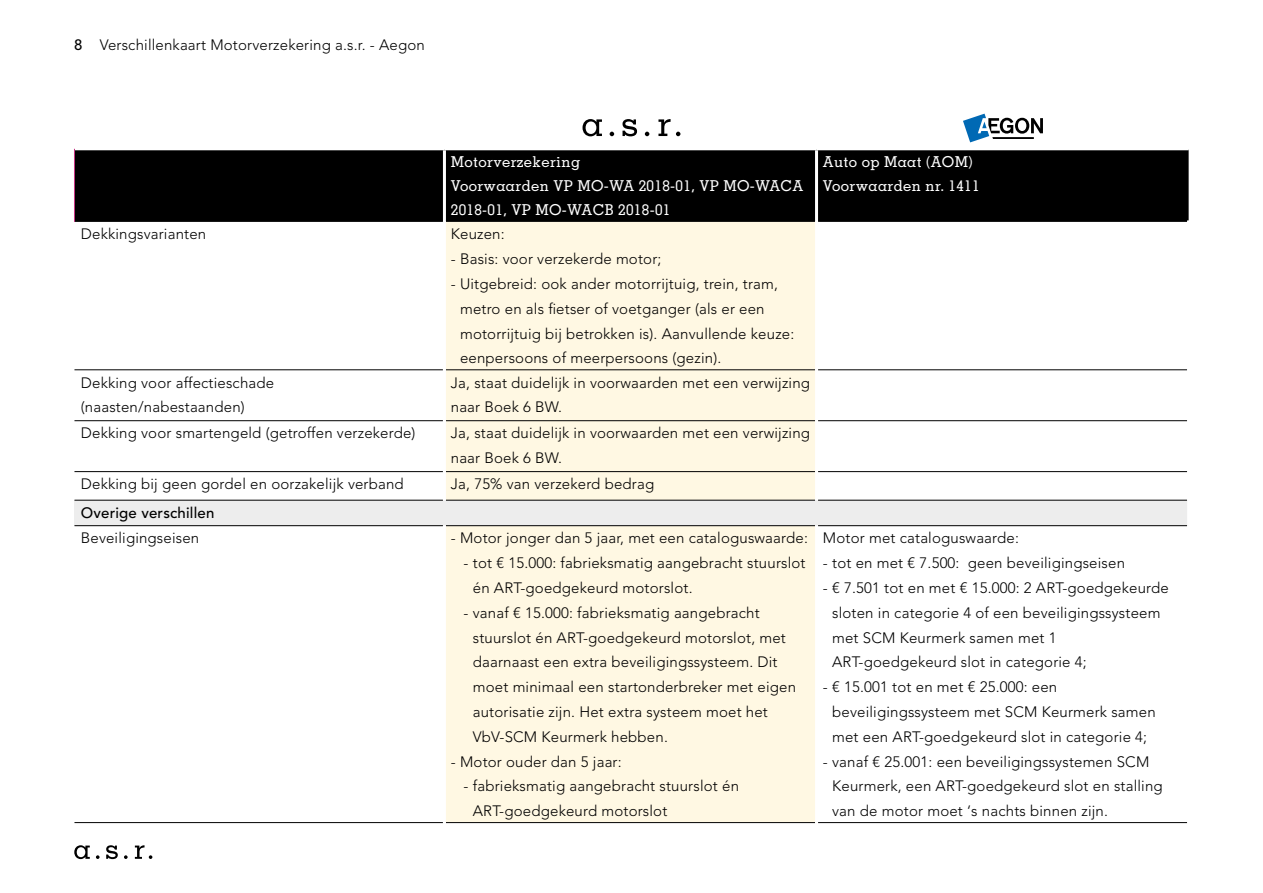
<style>
.page{position:relative;width:1263px;height:893px;background:#fff}
.page>*{position:absolute;margin:0;border:0;box-sizing:border-box;transform-origin:0 0}
.Platte_tekst_tabel_10_3_Avenir_light__VK{font:300 15px/24.8px "Avenir LT Std";letter-spacing:.01em;color:#000}
.Kopje_tabel_10_3_Memphis_medium__VK{font:500 15px/24px "Memphis LT Std";letter-spacing:.025em;color:#fff}
.Platte_tekst_tabel_10_3_Avenir_light__VK-2{font:500 15px "Avenir LT Std";letter-spacing:.01em;color:#000}
.s1{font-weight:500}
</style>
<div class="page">
<svg style="left:645px;top:132px;width:4px;height:4px"></svg>
<svg style="left:658px;top:119px;width:22px;height:17px"></svg>
<svg style="left:610px;top:132px;width:4px;height:4px"></svg>
<svg style="left:582px;top:119px;width:20px;height:17px"></svg>
<svg style="left:622px;top:119px;width:15px;height:17px"></svg>
<svg style="left:963px;top:114px;width:80px;height:28px"></svg>
<div style="left:75px;top:150px;width:1113px;height:70px;background:#000"></div>
<div style="left:446px;top:222px;width:369px;height:600px;background:#fff8e3"></div>
<svg style="left:818px;top:369px;width:369px;height:158px"></svg>
<div style="left:74px;top:500px;width:1114px;height:26px;background:#ededed"></div>
<hr style="left:443px;top:150px;width:3px;height:71px;background:#fff">
<hr style="left:815px;top:150px;width:3px;height:71px;background:#fff">
<hr style="left:75px;top:220px;width:368px;height:2px;background:#000">
<hr style="left:446px;top:220px;width:369px;height:2px;background:#000">
<hr style="left:818px;top:220px;width:369px;height:2px;background:#000">
<hr style="left:74px;top:149px;width:1px;height:73px;background:#c73584">
<hr style="left:74px;top:370px;width:369px;height:1px;background:#000">
<hr style="left:446px;top:370px;width:369px;height:1px;background:#000">
<hr style="left:818px;top:370px;width:369px;height:1px;background:#000">
<hr style="left:74px;top:420px;width:369px;height:1px;background:#000">
<hr style="left:446px;top:420px;width:369px;height:1px;background:#000">
<hr style="left:818px;top:420px;width:369px;height:1px;background:#000">
<hr style="left:74px;top:471px;width:369px;height:1px;background:#000">
<hr style="left:446px;top:471px;width:369px;height:1px;background:#000">
<hr style="left:818px;top:471px;width:369px;height:1px;background:#000">
<hr style="left:74px;top:500px;width:369px;height:1px;background:#000">
<hr style="left:446px;top:500px;width:369px;height:1px;background:#000">
<hr style="left:818px;top:500px;width:369px;height:1px;background:#000">
<hr style="left:74px;top:525px;width:369px;height:1px;background:#000">
<hr style="left:446px;top:525px;width:369px;height:1px;background:#000">
<hr style="left:818px;top:525px;width:369px;height:1px;background:#000">
<hr style="left:74px;top:822px;width:369px;height:1px;background:#000">
<hr style="left:446px;top:822px;width:369px;height:1px;background:#000">
<hr style="left:818px;top:822px;width:369px;height:1px;background:#000">
<hr style="left:1187px;top:500px;width:3px;height:26px;background:#fff">
<hr style="left:443px;top:525px;width:3px;height:298px;background:#fff">
<hr style="left:815px;top:525px;width:3px;height:298px;background:#fff">
<svg style="left:124px;top:855px;width:4px;height:4px"></svg>
<svg style="left:135px;top:845px;width:17px;height:14px"></svg>
<svg style="left:96px;top:855px;width:4px;height:4px"></svg>
<svg style="left:74px;top:845px;width:16px;height:14px"></svg>
<svg style="left:106px;top:845px;width:12px;height:14px"></svg>
<p class="Platte_tekst_tabel_10_3_Avenir_light__VK" style="left:74px;top:32px;width:352px"><span class="s1">8</span> Verschillenkaart Motorverzekering a.s.r. - Aegon</p>
<p class="Kopje_tabel_10_3_Memphis_medium__VK" style="left:451px;top:149px;width:131px">Motorverzekering</p>
<p class="Kopje_tabel_10_3_Memphis_medium__VK" style="left:451px;top:173px;width:354px">Voorwaarden VP MO-WA 2018-01, VP MO-WACA<br>2018-01, VP MO-WACB 2018-01</p>
<p class="Platte_tekst_tabel_10_3_Avenir_light__VK" style="left:81px;top:222px;width:127px">Dekkingsvarianten</p>
<p class="Platte_tekst_tabel_10_3_Avenir_light__VK" style="left:451px;top:222px;width:55px">Keuzen:</p>
<p class="Platte_tekst_tabel_10_3_Avenir_light__VK" style="left:451px;top:247px;width:212px">- Basis: voor verzekerde motor;</p>
<p class="Platte_tekst_tabel_10_3_Avenir_light__VK" style="left:460px;top:272px;width:336px;text-indent:-9px">- Uitgebreid: ook ander motorrijtuig, trein, tram, metro en als fietser of voetganger (als er een motorrijtuig bij betrokken is). Aanvullende keuze: eenpersoons of meerpersoons (gezin).</p>
<p class="Platte_tekst_tabel_10_3_Avenir_light__VK" style="left:81px;top:370px;width:195px">Dekking voor affectieschade (naasten/nabestaanden)</p>
<p class="Platte_tekst_tabel_10_3_Avenir_light__VK" style="left:451px;top:370px;width:361px">Ja, staat duidelijk in voorwaarden met een verwijzing naar Boek 6 BW.</p>
<p class="Platte_tekst_tabel_10_3_Avenir_light__VK" style="left:81px;top:421px;width:336px">Dekking voor smartengeld (getroffen verzekerde)</p>
<p class="Platte_tekst_tabel_10_3_Avenir_light__VK" style="left:451px;top:421px;width:361px">Ja, staat duidelijk in voorwaarden met een verwijzing naar Boek 6 BW.</p>
<p class="Platte_tekst_tabel_10_3_Avenir_light__VK" style="left:81px;top:472px;width:324px">Dekking bij geen gordel en oorzakelijk verband</p>
<p class="Platte_tekst_tabel_10_3_Avenir_light__VK" style="left:451px;top:472px;width:205px">Ja, 75% van verzekerd bedrag</p>
<p class="Platte_tekst_tabel_10_3_Avenir_light__VK-2" style="left:81px;top:504px;width:135px">Overige verschillen</p>
<p class="Platte_tekst_tabel_10_3_Avenir_light__VK" style="left:81px;top:526px;width:120px">Beveiligingseisen</p>
<p class="Platte_tekst_tabel_10_3_Avenir_light__VK" style="left:451px;top:526px;width:359px">- Motor jonger dan 5 jaar, met een cataloguswaarde:</p>
<p class="Platte_tekst_tabel_10_3_Avenir_light__VK" style="left:473px;top:551px;width:334px;text-indent:-9px">- tot € 15.000: fabrieksmatig aangebracht stuurslot én ART-goedgekeurd motorslot.</p>
<p class="Platte_tekst_tabel_10_3_Avenir_light__VK" style="left:473px;top:600px;width:325px;text-indent:-9px">- vanaf € 15.000: fabrieksmatig aangebracht stuurslot én ART-goedgekeurd motorslot, met daarnaast een extra beveiligingssysteem. Dit moet minimaal een startonderbreker met eigen autorisatie zijn. Het extra systeem moet het VbV-SCM Keurmerk hebben.</p>
<p class="Platte_tekst_tabel_10_3_Avenir_light__VK" style="left:451px;top:749px;width:172px">- Motor ouder dan 5 jaar:</p>
<p class="Platte_tekst_tabel_10_3_Avenir_light__VK" style="left:473px;top:774px;width:268px;text-indent:-9px">- fabrieksmatig aangebracht stuurslot én<br>ART-goedgekeurd motorslot</p>
<p class="Kopje_tabel_10_3_Memphis_medium__VK" style="left:823px;top:149px;width:151px">Auto op Maat (AOM)</p>
<p class="Kopje_tabel_10_3_Memphis_medium__VK" style="left:823px;top:173px;width:158px">Voorwaarden nr. 1411</p>
<p class="Platte_tekst_tabel_10_3_Avenir_light__VK" style="left:823px;top:526px;width:198px">Motor met cataloguswaarde:</p>
<p class="Platte_tekst_tabel_10_3_Avenir_light__VK" style="left:823px;top:551px;width:304px">- tot en met € 7.500: geen beveiligingseisen</p>
<p class="Platte_tekst_tabel_10_3_Avenir_light__VK" style="left:832px;top:575px;width:338px;text-indent:-9px">- € 7.501 tot en met € 15.000: 2 ART-goedgekeurde sloten in categorie 4 of een beveiligingssysteem met SCM Keurmerk samen met 1<br>ART-goedgekeurd slot in categorie 4;</p>
<p class="Platte_tekst_tabel_10_3_Avenir_light__VK" style="left:832px;top:675px;width:325px;text-indent:-9px">- € 15.001 tot en met € 25.000: een beveiligingssysteem met SCM Keurmerk samen met een ART-goedgekeurd slot in categorie 4;</p>
<p class="Platte_tekst_tabel_10_3_Avenir_light__VK" style="left:832px;top:749px;width:332px;text-indent:-9px">- vanaf € 25.001: een beveiligingssystemen SCM<br>Keurmerk, een ART-goedgekeurd slot en stalling van de motor moet ‘s nachts binnen zijn.</p>
</div>
